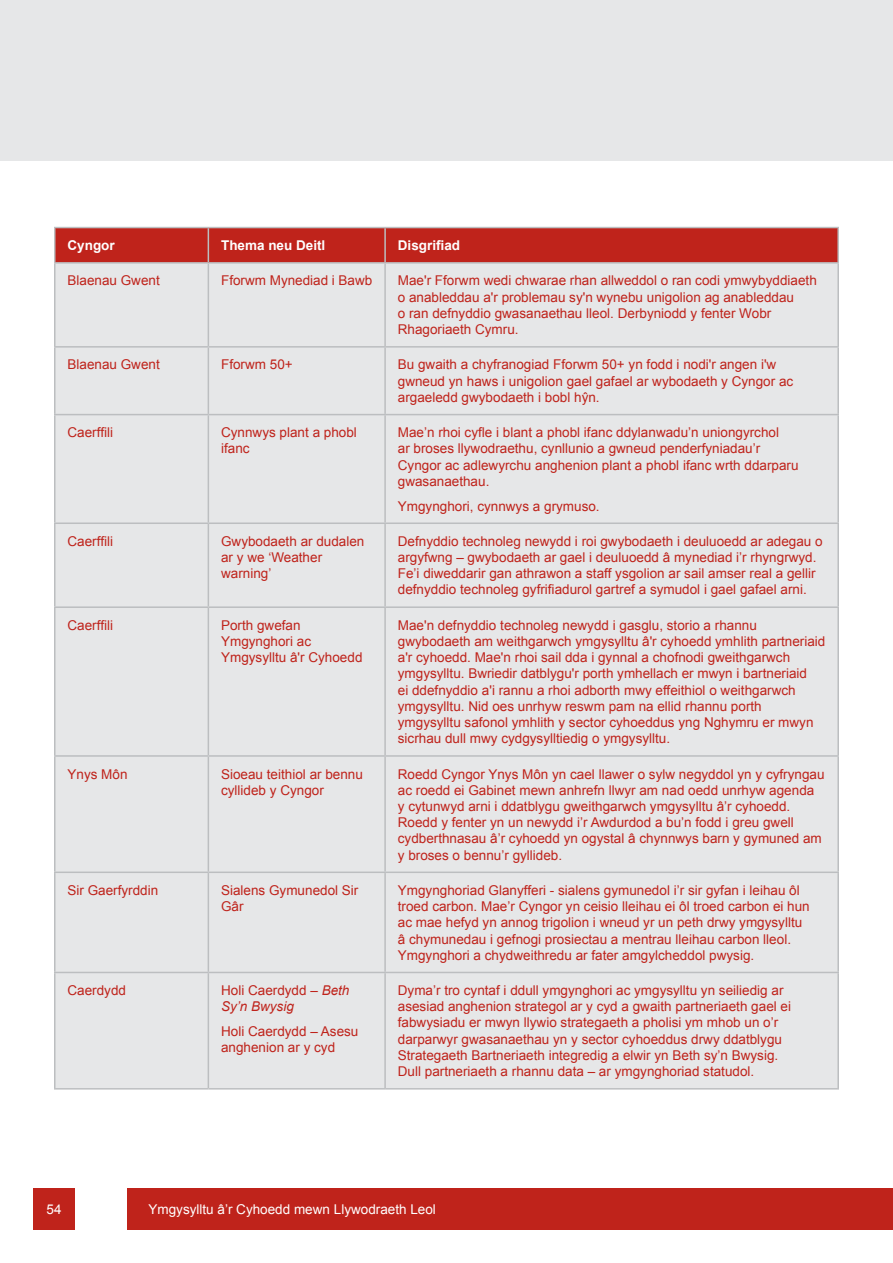
<style>
.page{position:relative;width:893px;height:1263px;background:#fff}
.page>*{position:absolute;margin:0;border:0;box-sizing:border-box;transform-origin:0 0}
.t1{font:13.5px/16.2px "Arial";color:#bf231b}
.t2{font:13.5px "Arial";color:#fff}
.t3{font:700 13.5px "Arial";color:#fff}
.t4{font:italic 13.5px/16.2px "Arial";color:#bf231b}
.s1{font-style:normal}
</style>
<div class="page">
<div style="left:0;top:0;width:893px;height:161px;background:#e6e7e8"></div>
<div style="left:127px;top:1188px;width:766px;height:41px;background:#bf231b"></div>
<div style="left:33px;top:1188px;width:42px;height:41px;background:#bf231b"></div>
<div style="left:56px;top:228px;width:781px;height:34px;background:#bf231b"></div>
<div style="left:56px;top:264px;width:781px;height:824px;background:#e6e7e8"></div>
<hr style="left:54px;top:227px;width:154px;height:1px;background:#bcbec0">
<hr style="left:54px;top:228px;width:2px;height:34px;background:#bcbec0">
<hr style="left:208px;top:227px;width:177px;height:1px;background:#bcbec0">
<hr style="left:208px;top:228px;width:1px;height:34px;background:#bcbec0">
<hr style="left:385px;top:227px;width:454px;height:1px;background:#bcbec0">
<hr style="left:384px;top:228px;width:2px;height:34px;background:#bcbec0">
<hr style="left:837px;top:228px;width:2px;height:34px;background:#bcbec0">
<hr style="left:54px;top:262px;width:154px;height:2px;background:#bcbec0">
<hr style="left:54px;top:264px;width:2px;height:82px;background:#bcbec0">
<hr style="left:208px;top:262px;width:177px;height:2px;background:#bcbec0">
<hr style="left:208px;top:264px;width:1px;height:82px;background:#bcbec0">
<hr style="left:385px;top:262px;width:454px;height:2px;background:#bcbec0">
<hr style="left:384px;top:264px;width:2px;height:82px;background:#bcbec0">
<hr style="left:837px;top:264px;width:2px;height:82px;background:#bcbec0">
<hr style="left:54px;top:346px;width:154px;height:2px;background:#bcbec0">
<hr style="left:54px;top:348px;width:2px;height:66px;background:#bcbec0">
<hr style="left:208px;top:346px;width:177px;height:2px;background:#bcbec0">
<hr style="left:208px;top:348px;width:1px;height:66px;background:#bcbec0">
<hr style="left:385px;top:346px;width:454px;height:2px;background:#bcbec0">
<hr style="left:384px;top:348px;width:2px;height:66px;background:#bcbec0">
<hr style="left:837px;top:348px;width:2px;height:66px;background:#bcbec0">
<hr style="left:54px;top:414px;width:154px;height:1px;background:#bcbec0">
<hr style="left:54px;top:415px;width:2px;height:107px;background:#bcbec0">
<hr style="left:208px;top:414px;width:177px;height:1px;background:#bcbec0">
<hr style="left:208px;top:415px;width:1px;height:107px;background:#bcbec0">
<hr style="left:385px;top:414px;width:454px;height:1px;background:#bcbec0">
<hr style="left:384px;top:415px;width:2px;height:107px;background:#bcbec0">
<hr style="left:837px;top:415px;width:2px;height:107px;background:#bcbec0">
<hr style="left:54px;top:522px;width:154px;height:2px;background:#bcbec0">
<hr style="left:54px;top:524px;width:2px;height:82px;background:#bcbec0">
<hr style="left:208px;top:522px;width:177px;height:2px;background:#bcbec0">
<hr style="left:208px;top:524px;width:1px;height:82px;background:#bcbec0">
<hr style="left:385px;top:522px;width:454px;height:2px;background:#bcbec0">
<hr style="left:384px;top:524px;width:2px;height:82px;background:#bcbec0">
<hr style="left:837px;top:524px;width:2px;height:82px;background:#bcbec0">
<hr style="left:54px;top:606px;width:154px;height:2px;background:#bcbec0">
<hr style="left:54px;top:608px;width:2px;height:147px;background:#bcbec0">
<hr style="left:208px;top:606px;width:177px;height:2px;background:#bcbec0">
<hr style="left:208px;top:608px;width:1px;height:147px;background:#bcbec0">
<hr style="left:385px;top:606px;width:454px;height:2px;background:#bcbec0">
<hr style="left:384px;top:608px;width:2px;height:147px;background:#bcbec0">
<hr style="left:837px;top:608px;width:2px;height:147px;background:#bcbec0">
<hr style="left:54px;top:755px;width:154px;height:2px;background:#bcbec0">
<hr style="left:54px;top:757px;width:2px;height:114px;background:#bcbec0">
<hr style="left:208px;top:755px;width:177px;height:2px;background:#bcbec0">
<hr style="left:208px;top:757px;width:1px;height:114px;background:#bcbec0">
<hr style="left:385px;top:755px;width:454px;height:2px;background:#bcbec0">
<hr style="left:384px;top:757px;width:2px;height:114px;background:#bcbec0">
<hr style="left:837px;top:757px;width:2px;height:114px;background:#bcbec0">
<hr style="left:54px;top:871px;width:154px;height:2px;background:#bcbec0">
<hr style="left:54px;top:873px;width:2px;height:99px;background:#bcbec0">
<hr style="left:208px;top:871px;width:177px;height:2px;background:#bcbec0">
<hr style="left:208px;top:873px;width:1px;height:99px;background:#bcbec0">
<hr style="left:385px;top:871px;width:454px;height:2px;background:#bcbec0">
<hr style="left:384px;top:873px;width:2px;height:99px;background:#bcbec0">
<hr style="left:837px;top:873px;width:2px;height:99px;background:#bcbec0">
<hr style="left:54px;top:972px;width:154px;height:1px;background:#bcbec0">
<hr style="left:54px;top:973px;width:2px;height:115px;background:#bcbec0">
<hr style="left:208px;top:972px;width:177px;height:1px;background:#bcbec0">
<hr style="left:208px;top:973px;width:1px;height:115px;background:#bcbec0">
<hr style="left:385px;top:972px;width:454px;height:1px;background:#bcbec0">
<hr style="left:384px;top:973px;width:2px;height:115px;background:#bcbec0">
<hr style="left:837px;top:973px;width:2px;height:115px;background:#bcbec0">
<hr style="left:54px;top:1088px;width:154px;height:1px;background:#bcbec0">
<hr style="left:208px;top:1088px;width:177px;height:1px;background:#bcbec0">
<hr style="left:385px;top:1088px;width:454px;height:1px;background:#bcbec0">
<p class="t3" style="left:68px;top:236px;width:49px">Cyngor</p>
<p class="t3" style="left:221px;top:236px;width:106px">Thema neu Deitl</p>
<p class="t3" style="left:398px;top:236px;width:64px">Disgrifiad</p>
<p class="t1" style="left:68px;top:273px;width:94px">Blaenau Gwent</p>
<p class="t1" style="left:221px;top:273px;width:153px">Fforwm Mynediad i Bawb</p>
<p class="t1" style="left:398px;top:273px;width:420px">Mae'r Fforwm wedi chwarae rhan allweddol o ran codi ymwybyddiaeth o anableddau a'r problemau sy'n wynebu unigolion ag anableddau<br>o ran defnyddio gwasanaethau lleol. Derbyniodd y fenter Wobr Rhagoriaeth Cymru.</p>
<p class="t1" style="left:68px;top:357px;width:94px">Blaenau Gwent</p>
<p class="t1" style="left:221px;top:357px;width:73px">Fforwm 50+</p>
<p class="t1" style="left:398px;top:357px;width:397px">Bu gwaith a chyfranogiad Fforwm 50+ yn fodd i nodi'r angen i'w gwneud yn haws i unigolion gael gafael ar wybodaeth y Cyngor ac argaeledd gwybodaeth i bobl hŷn.</p>
<p class="t1" style="left:68px;top:424px;width:47px">Caerffili</p>
<p class="t1" style="left:221px;top:424px;width:137px">Cynnwys plant a phobl ifanc</p>
<p class="t1" style="left:398px;top:424px;width:402px">Mae’n rhoi cyfle i blant a phobl ifanc ddylanwadu’n uniongyrchol<br>ar broses llywodraethu, cynllunio a gwneud penderfyniadau’r Cyngor ac adlewyrchu anghenion plant a phobl ifanc wrth ddarparu gwasanaethau.</p>
<p class="t1" style="left:398px;top:498px;width:203px">Ymgynghori, cynnwys a grymuso.</p>
<p class="t1" style="left:68px;top:533px;width:47px">Caerffili</p>
<p class="t1" style="left:221px;top:533px;width:145px">Gwybodaeth ar dudalen ar y we ‘Weather warning’</p>
<p class="t1" style="left:398px;top:533px;width:426px">Defnyddio technoleg newydd i roi gwybodaeth i deuluoedd ar adegau o argyfwng – gwybodaeth ar gael i deuluoedd â mynediad i’r rhyngrwyd.<br>Fe’i diweddarir gan athrawon a staff ysgolion ar sail amser real a gellir defnyddio technoleg gyfrifiadurol gartref a symudol i gael gafael arni.</p>
<p class="t1" style="left:68px;top:617px;width:47px">Caerffili</p>
<p class="t1" style="left:221px;top:617px;width:143px">Porth gwefan<br>Ymgynghori ac<br>Ymgysylltu â'r Cyhoedd</p>
<p class="t1" style="left:398px;top:617px;width:429px">Mae'n defnyddio technoleg newydd i gasglu, storio a rhannu gwybodaeth am weithgarwch ymgysylltu â'r cyhoedd ymhlith partneriaid a'r cyhoedd. Mae'n rhoi sail dda i gynnal a chofnodi gweithgarwch ymgysylltu. Bwriedir datblygu'r porth ymhellach er mwyn i bartneriaid<br>ei ddefnyddio a'i rannu a rhoi adborth mwy effeithiol o weithgarwch ymgysylltu. Nid oes unrhyw reswm pam na ellid rhannu porth ymgysylltu safonol ymhlith y sector cyhoeddus yng Nghymru er mwyn sicrhau dull mwy cydgysylltiedig o ymgysylltu.</p>
<p class="t1" style="left:68px;top:766px;width:62px">Ynys Môn</p>
<p class="t1" style="left:221px;top:766px;width:143px">Sioeau teithiol ar bennu cyllideb y Cyngor</p>
<p class="t1" style="left:398px;top:766px;width:428px">Roedd Cyngor Ynys Môn yn cael llawer o sylw negyddol yn y cyfryngau ac roedd ei Gabinet mewn anhrefn llwyr am nad oedd unrhyw agenda<br>y cytunwyd arni i ddatblygu gweithgarwch ymgysylltu â’r cyhoedd.<br>Roedd y fenter yn un newydd i’r Awdurdod a bu’n fodd i greu gwell cydberthnasau â’r cyhoedd yn ogystal â chynnwys barn y gymuned am y broses o bennu’r gyllideb.</p>
<p class="t1" style="left:68px;top:882px;width:92px">Sir Gaerfyrddin</p>
<p class="t1" style="left:221px;top:882px;width:139px">Sialens Gymunedol Sir<br>Gâr</p>
<p class="t1" style="left:398px;top:882px;width:413px">Ymgynghoriad Glanyfferi - sialens gymunedol i’r sir gyfan i leihau ôl troed carbon. Mae’r Cyngor yn ceisio lleihau ei ôl troed carbon ei hun ac mae hefyd yn annog trigolion i wneud yr un peth drwy ymgysylltu â chymunedau i gefnogi prosiectau a mentrau lleihau carbon lleol.<br>Ymgynghori a chydweithredu ar fater amgylcheddol pwysig.</p>
<p class="t1" style="left:68px;top:982px;width:60px">Caerdydd</p>
<p class="t4" style="left:221px;top:982px;width:130px"><span class="s1">Holi Caerdydd –</span> Beth<br>Sy’n Bwysig</p>
<p class="t1" style="left:221px;top:1023px;width:139px">Holi Caerdydd – Asesu anghenion ar y cyd</p>
<p class="t1" style="left:398px;top:982px;width:395px">Dyma’r tro cyntaf i ddull ymgynghori ac ymgysylltu yn seiliedig ar asesiad anghenion strategol ar y cyd a gwaith partneriaeth gael ei fabwysiadu er mwyn llywio strategaeth a pholisi ym mhob un o’r darparwyr gwasanaethau yn y sector cyhoeddus drwy ddatblygu Strategaeth Bartneriaeth integredig a elwir yn Beth sy’n Bwysig.<br>Dull partneriaeth a rhannu data – ar ymgynghoriad statudol.</p>
<p class="t2" style="left:46px;top:1200px;width:17px">54</p>
<p class="t2" style="left:149px;top:1200px;width:289px">Ymgysylltu â’r Cyhoedd mewn Llywodraeth Leol</p>
</div>
